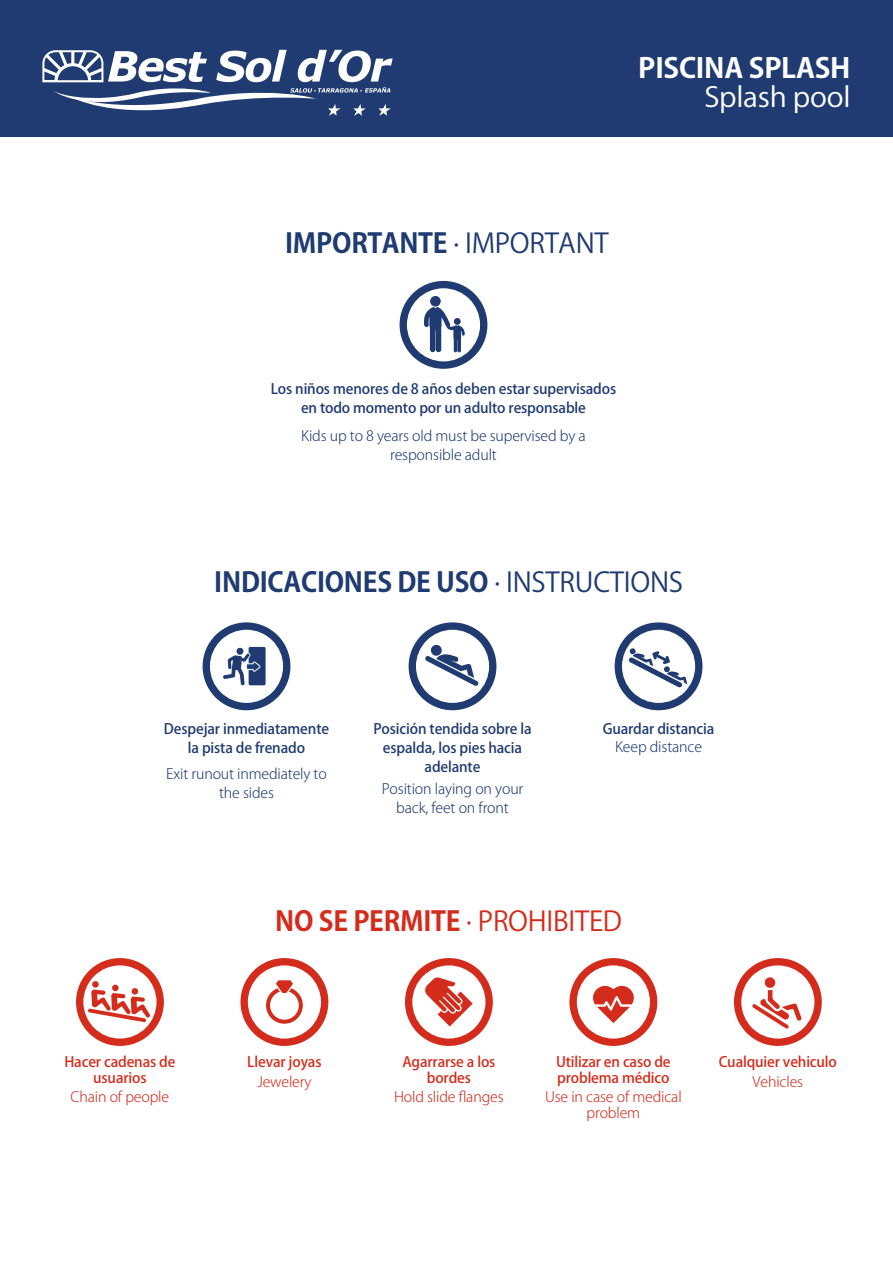
<style>
.page{position:relative;width:893px;height:1263px;background:#fff}
.page>*{position:absolute;margin:0;border:0;box-sizing:border-box;transform-origin:0 0}
.t1{font:700 27.3px "Koz Go Pr 6 N";letter-spacing:-.01em;color:#fff;scale:1.05 1}
.t2{font:27.3px "Koz Go Pr 6 N";letter-spacing:-.01em;color:#fff;scale:1.05 1}
.t3{font:700 27px "Koz Go Pr 6 N";letter-spacing:-.01em;color:#1f3b71}
.t4{font:700 27px "Koz Go Pr 6 N";letter-spacing:-.01em;color:#d42c1c}
.t5{font:500 14.25px/19px "Koz Go Pr 6 N";letter-spacing:-.01em;color:#1f3b71;text-align:center}
.t6{font:300 14.25px/19px "Koz Go Pr 6 N";letter-spacing:-.01em;color:#1f3b71;text-align:center}
.t7{font:500 14.25px/16.2px "Koz Go Pr 6 N";letter-spacing:-.01em;color:#d42c1c;text-align:center}
.t8{font:300 14.25px/16.2px "Koz Go Pr 6 N";letter-spacing:-.01em;color:#d42c1c;text-align:center}
.s1{font-weight:400}
</style>
<div class="page">
<svg style="left:569px;top:958px;width:88px;height:88px"></svg>
<svg style="left:240px;top:958px;width:88px;height:88px"></svg>
<svg style="left:76px;top:958px;width:88px;height:88px"></svg>
<svg style="left:734px;top:958px;width:88px;height:88px"></svg>
<svg style="left:405px;top:958px;width:88px;height:88px"></svg>
<svg style="left:409px;top:622px;width:87px;height:88px"></svg>
<svg style="left:615px;top:622px;width:87px;height:88px"></svg>
<svg style="left:203px;top:622px;width:87px;height:88px"></svg>
<div style="left:0;top:0;width:893px;height:136px;background:#1f3b71"></div>
<svg style="left:400px;top:281px;width:87px;height:88px"></svg>
<div style="left:454px;top:318px;width:7px;height:7px;background:#1f3b71;border-radius:50%"></div>
<svg style="left:42px;top:50px;width:351px;height:66px"></svg>
<h1 class="t1" style="left:638px;top:52px;width:204px">PISCINA SPLASH</h1>
<h1 class="t2" style="left:704px;top:82px;width:141px">Splash pool</h1>
<h2 class="t3" style="left:285px;top:228px;width:325px">IMPORTANTE <span class="s1">· IMPORTANT</span></h2>
<p class="t5" style="left:271px;top:379px;width:347px">Los niños menores de 8 años deben estar supervisados en todo momento por un adulto responsable</p>
<p class="t6" style="left:301px;top:426px;width:286px">Kids up to 8 years old must be supervised by a responsible adult</p>
<h2 class="t3" style="left:214px;top:567px;width:470px">INDICACIONES DE USO <span class="s1">· INSTRUCTIONS</span></h2>
<p class="t5" style="left:164px;top:720px;width:167px">Despejar inmediatamente la pista de frenado</p>
<p class="t6" style="left:166px;top:764px;width:162px">Exit runout inmediately to the sides</p>
<p class="t5" style="left:373px;top:720px;width:160px">Posición tendida sobre la espalda, los pies hacia adelante</p>
<p class="t6" style="left:382px;top:779px;width:143px">Position laying on your back, feet on front</p>
<p class="t5" style="left:603px;top:719px;width:113px">Guardar distancia</p>
<p class="t6" style="left:615px;top:738px;width:89px">Keep distance</p>
<h2 class="t4" style="left:275px;top:906px;width:349px">NO SE PERMITE <span class="s1">· PROHIBITED</span></h2>
<p class="t7" style="left:64px;top:1054px;width:113px">Hacer cadenas de usuarios</p>
<p class="t7" style="left:247px;top:1054px;width:76px">Llevar joyas</p>
<p class="t7" style="left:402px;top:1054px;width:95px">Agarrarse a los bordes</p>
<p class="t7" style="left:556px;top:1054px;width:116px;text-align:left">Utilizar en caso de problema médico</p>
<p class="t8" style="left:71px;top:1089px;width:100px">Chain of people</p>
<p class="t8" style="left:257px;top:1074px;width:56px">Jewelery</p>
<p class="t8" style="left:394px;top:1089px;width:111px">Hold slide flanges</p>
<p class="t8" style="left:545px;top:1089px;width:138px">Use in case of medical problem</p>
<p class="t7" style="left:719px;top:1054px;width:120px">Cualquier vehiculo</p>
<p class="t8" style="left:753px;top:1074px;width:52px">Vehicles</p>
</div>
